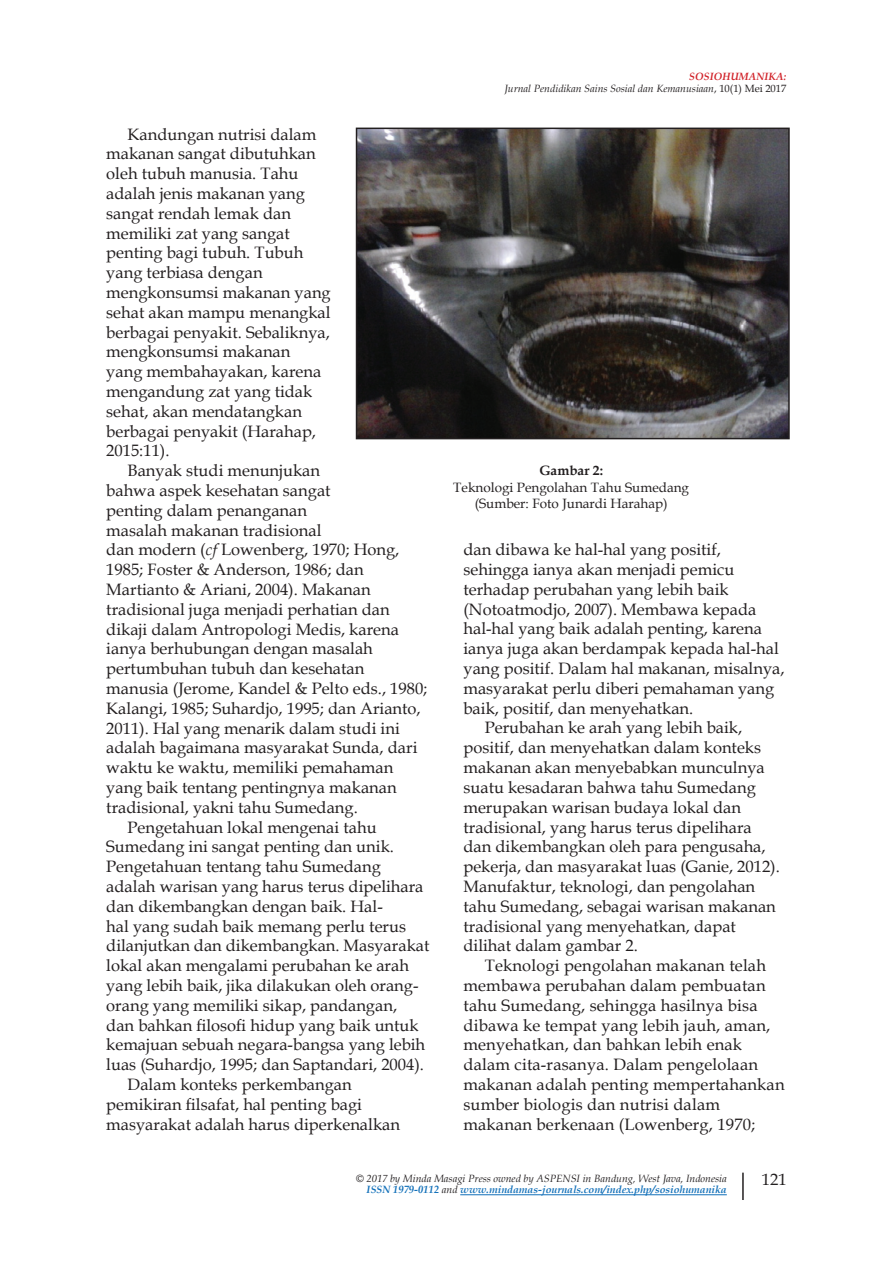
<style>
.page{position:relative;width:893px;height:1263px;background:#fff}
.page>*{position:absolute;margin:0;border:0;box-sizing:border-box;transform-origin:0 0}
.t1{font:16.5px/19.8px "Book Antiqua";color:#231f20}
.t2{font:13.5px/16.2px "Book Antiqua";color:#231f20;text-align:center}
.t3{font:700 13.5px "Book Antiqua";color:#231f20}
.t4{font:italic 10.5px/12.6px "Book Antiqua";color:#231f20;text-align:right}
.t5{font:italic 700 10.5px "Book Antiqua";color:#1270b9}
.s1{font-style:italic}
.s2{font-weight:700;color:#d1232a}
.s3{font-style:normal}
.s4{font-weight:400;color:#231f20}
</style>
<div class="page">
<hr style="left:742px;top:1172px;width:2px;height:28px;background:#231f20">
<hr style="left:460px;top:1194px;width:267px;height:1px;background:#1270b9">
<img style="left:359px;top:131px;width:428px;height:305px">
<div style="left:356px;top:128px;width:434px;height:311px;border:2px solid #231f20"></div>
<p class="t1" style="left:106px;top:124px;width:226px;text-indent:21px">Kandungan nutrisi dalam makanan sangat dibutuhkan oleh tubuh manusia. Tahu adalah jenis makanan yang sangat rendah lemak dan memiliki zat yang sangat penting bagi tubuh. Tubuh yang terbiasa dengan mengkonsumsi makanan yang sehat akan mampu menangkal berbagai penyakit. Sebaliknya, mengkonsumsi makanan yang membahayakan, karena mengandung zat yang tidak sehat, akan mendatangkan berbagai penyakit (Harahap,<br>2015:11).</p>
<p class="t1" style="left:128px;top:460px;width:194px">Banyak studi menunjukan</p>
<p class="t1" style="left:106px;top:480px;width:226px">bahwa aspek kesehatan sangat</p>
<p class="t1" style="left:106px;top:500px;width:202px">penting dalam penanganan</p>
<p class="t1" style="left:106px;top:520px;width:217px">masalah makanan tradisional</p>
<p class="t1" style="left:106px;top:539px;width:294px">dan modern (<span class="s1">cf</span> Lowenberg, 1970; Hong,</p>
<p class="t1" style="left:106px;top:559px;width:259px">1985; Foster &amp; Anderson, 1986; dan</p>
<p class="t1" style="left:106px;top:579px;width:266px">Martianto &amp; Ariani, 2004). Makanan</p>
<p class="t1" style="left:106px;top:599px;width:285px">tradisional juga menjadi perhatian dan</p>
<p class="t1" style="left:106px;top:619px;width:294px">dikaji dalam Antropologi Medis, karena</p>
<p class="t1" style="left:106px;top:638px;width:268px">ianya berhubungan dengan masalah</p>
<p class="t1" style="left:106px;top:658px;width:260px">pertumbuhan tubuh dan kesehatan</p>
<p class="t1" style="left:106px;top:678px;width:323px">manusia (Jerome, Kandel &amp; Pelto eds., 1980;</p>
<p class="t1" style="left:106px;top:698px;width:316px">Kalangi, 1985; Suhardjo, 1995; dan Arianto,</p>
<p class="t1" style="left:106px;top:718px;width:295px">2011). Hal yang menarik dalam studi ini</p>
<p class="t1" style="left:106px;top:737px;width:313px">adalah bagaimana masyarakat Sunda, dari</p>
<p class="t1" style="left:106px;top:757px;width:289px">waktu ke waktu, memiliki pemahaman</p>
<p class="t1" style="left:106px;top:777px;width:292px">yang baik tentang pentingnya makanan</p>
<p class="t1" style="left:106px;top:797px;width:253px">tradisional, yakni tahu Sumedang.</p>
<p class="t1" style="left:128px;top:817px;width:250px">Pengetahuan lokal mengenai tahu</p>
<p class="t1" style="left:106px;top:836px;width:289px">Sumedang ini sangat penting dan unik.</p>
<p class="t1" style="left:106px;top:856px;width:276px">Pengetahuan tentang tahu Sumedang</p>
<p class="t1" style="left:106px;top:876px;width:319px">adalah warisan yang harus terus dipelihara</p>
<p class="t1" style="left:106px;top:896px;width:278px">dan dikembangkan dengan baik. Hal-</p>
<p class="t1" style="left:106px;top:916px;width:301px">hal yang sudah baik memang perlu terus</p>
<p class="t1" style="left:106px;top:935px;width:325px">dilanjutkan dan dikembangkan. Masyarakat</p>
<p class="t1" style="left:106px;top:955px;width:304px">lokal akan mengalami perubahan ke arah</p>
<p class="t1" style="left:106px;top:975px;width:314px">yang lebih baik, jika dilakukan oleh orang-</p>
<p class="t1" style="left:106px;top:995px;width:292px">orang yang memiliki sikap, pandangan,</p>
<p class="t1" style="left:106px;top:1015px;width:314px">dan bahkan filosofi hidup yang baik untuk</p>
<p class="t1" style="left:106px;top:1034px;width:320px">kemajuan sebuah negara-bangsa yang lebih</p>
<p class="t1" style="left:106px;top:1054px;width:319px">luas (Suhardjo, 1995; dan Saptandari, 2004).</p>
<p class="t1" style="left:128px;top:1074px;width:226px">Dalam konteks perkembangan</p>
<p class="t1" style="left:106px;top:1094px;width:257px">pemikiran filsafat, hal penting bagi</p>
<p class="t1" style="left:106px;top:1114px;width:295px">masyarakat adalah harus diperkenalkan</p>
<p class="t4" style="left:504px;top:70px;width:283px"><span class="s2">SOSIOHUMANIKA:<br></span>Jurnal Pendidikan Sains Sosial dan Kemanusiaan<span class="s3">, 10(1) Mei 2017</span></p>
<p class="t3" style="left:539px;top:462px;width:65px">Gambar 2:</p>
<p class="t2" style="left:453px;top:479px;width:237px">Teknologi Pengolahan Tahu Sumedang (Sumber: Foto Junardi Harahap)</p>
<p class="t1" style="left:463px;top:539px;width:259px">dan dibawa ke hal-hal yang positif,</p>
<p class="t1" style="left:463px;top:559px;width:272px">sehingga ianya akan menjadi pemicu</p>
<p class="t1" style="left:463px;top:579px;width:267px">terhadap perubahan yang lebih baik</p>
<p class="t1" style="left:463px;top:599px;width:294px">(Notoatmodjo, 2007). Membawa kepada</p>
<p class="t1" style="left:463px;top:619px;width:300px">hal-hal yang baik adalah penting, karena</p>
<p class="t1" style="left:463px;top:638px;width:317px">ianya juga akan berdampak kepada hal-hal</p>
<p class="t1" style="left:463px;top:658px;width:323px">yang positif. Dalam hal makanan, misalnya,</p>
<p class="t1" style="left:463px;top:678px;width:312px">masyarakat perlu diberi pemahaman yang</p>
<p class="t1" style="left:463px;top:698px;width:231px">baik, positif, dan menyehatkan.</p>
<p class="t1" style="left:485px;top:718px;width:259px">Perubahan ke arah yang lebih baik,</p>
<p class="t1" style="left:463px;top:737px;width:299px">positif, dan menyehatkan dalam konteks</p>
<p class="t1" style="left:463px;top:757px;width:303px">makanan akan menyebabkan munculnya</p>
<p class="t1" style="left:463px;top:777px;width:294px">suatu kesadaran bahwa tahu Sumedang</p>
<p class="t1" style="left:463px;top:797px;width:279px">merupakan warisan budaya lokal dan</p>
<p class="t1" style="left:463px;top:817px;width:290px">tradisional, yang harus terus dipelihara</p>
<p class="t1" style="left:463px;top:836px;width:304px">dan dikembangkan oleh para pengusaha,</p>
<p class="t1" style="left:463px;top:856px;width:318px">pekerja, dan masyarakat luas (Ganie, 2012).</p>
<p class="t1" style="left:463px;top:876px;width:293px">Manufaktur, teknologi, dan pengolahan</p>
<p class="t1" style="left:463px;top:896px;width:314px">tahu Sumedang, sebagai warisan makanan</p>
<p class="t1" style="left:463px;top:916px;width:274px">tradisional yang menyehatkan, dapat</p>
<p class="t1" style="left:463px;top:935px;width:176px">dilihat dalam gambar 2.</p>
<p class="t1" style="left:485px;top:955px;width:283px">Teknologi pengolahan makanan telah</p>
<p class="t1" style="left:463px;top:975px;width:304px">membawa perubahan dalam pembuatan</p>
<p class="t1" style="left:463px;top:995px;width:296px">tahu Sumedang, sehingga hasilnya bisa</p>
<p class="t1" style="left:463px;top:1015px;width:308px">dibawa ke tempat yang lebih jauh, aman,</p>
<p class="t1" style="left:463px;top:1034px;width:280px">menyehatkan, dan bahkan lebih enak</p>
<p class="t1" style="left:463px;top:1054px;width:296px">dalam cita-rasanya. Dalam pengelolaan</p>
<p class="t1" style="left:463px;top:1074px;width:323px">makanan adalah penting mempertahankan</p>
<p class="t1" style="left:463px;top:1094px;width:258px">sumber biologis dan nutrisi dalam</p>
<p class="t1" style="left:463px;top:1114px;width:293px">makanan berkenaan (Lowenberg, 1970;</p>
<p class="t4" style="left:356px;top:1172px;width:372px">© 2017 by Minda Masagi Press owned by ASPENSI in Bandung, West Java, Indonesia</p>
<p class="t1" style="left:762px;top:1169px;width:26px">121</p>
<p class="t5" style="left:367px;top:1182px;width:362px">ISSN 1979-0112 <span class="s4">and</span> www.mindamas-journals.com/index.php/sosiohumanika</p>
</div>
